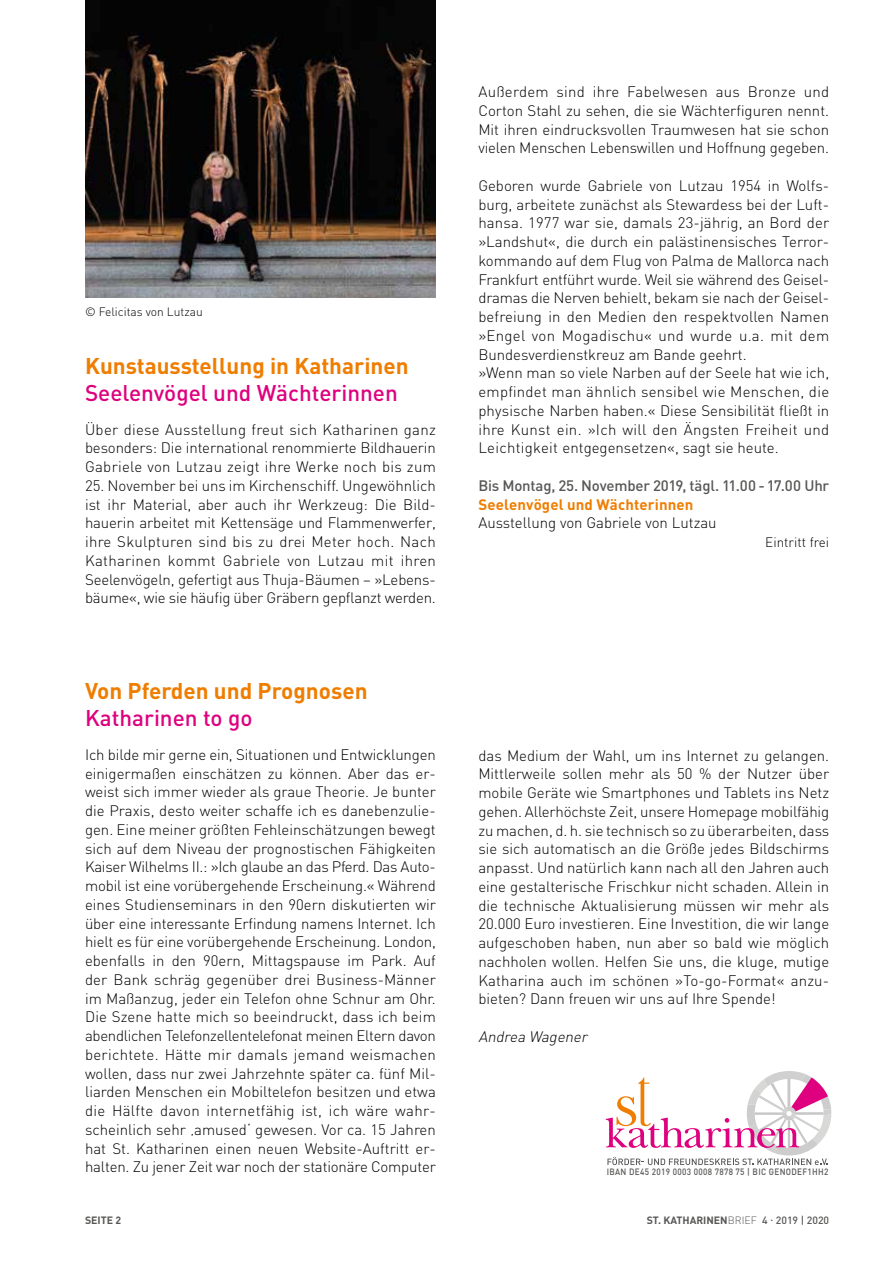
<style>
.page{position:relative;width:893px;height:1263px;background:#fff}
.page>*{position:absolute;margin:0;border:0;box-sizing:border-box;transform-origin:0 0}
.t1{font:700 22.5px "DIN";color:#ef7d00}
.t2{font:500 22.5px "DIN";color:#de007e}
.t3{font:300 15px/18.8px "DIN";color:#000;text-align:justify}
.t4{font:500 15px "DIN";letter-spacing:-.015em;color:#575756}
.t5{font:700 15px "DIN";letter-spacing:.005em;color:#ef7d00}
.t6{font:italic 300 15px "DIN";color:#000}
.t7{font:300 13.5px "DIN";color:#000}
.t8{font:300 12px "DIN";color:#000}
.t9{font:700 10.5px "DIN";color:#575756}
.t10{font:500 9.15px "DINOT";letter-spacing:.04em;color:#575756;scale:.9 1}
.s1{font-weight:300}
.s2{font-weight:500}
</style>
<div class="page">
<svg style="left:606px;top:1071px;width:225px;height:94px"></svg>
<img style="left:85px;top:0;width:351px;height:298px">
<p class="t8" style="left:85px;top:304px;width:119px">© Felicitas von Lutzau</p>
<h1 class="t1" style="left:85px;top:351px;width:325px">Kunstausstellung in Katharinen</h1>
<h1 class="t2" style="left:85px;top:378px;width:314px">Seelenvögel und Wächterinnen</h1>
<p class="t3" style="left:85px;top:420px;width:352px">Über diese Ausstellung freut sich Katharinen ganz besonders: Die international renommierte Bildhauerin Gabriele von Lutzau zeigt ihre Werke noch bis zum</p>
<p class="t3" style="left:85px;top:476px;width:352px">25. November bei uns im Kirchenschiff. Ungewöhnlich ist ihr Material, aber auch ihr Werkzeug: Die Bild&shy;hauerin arbeitet mit Kettensäge und Flammenwerfer, ihre Skulpturen sind bis zu drei Meter hoch. Nach Katharinen kommt Gabriele von Lutzau mit ihren Seelenvögeln, gefertigt aus Thuja-Bäumen – »Lebens&shy;bäume«, wie sie häufig über Gräbern gepflanzt werden.</p>
<p class="t3" style="left:478px;top:82px;width:352px">Außerdem sind ihre Fabelwesen aus Bronze und Corton Stahl zu sehen, die sie Wächterfiguren nennt.<br>Mit ihren eindrucksvollen Traumwesen hat sie schon vielen Menschen Lebenswillen und Hoffnung gegeben.</p>
<p class="t3" style="left:478px;top:176px;width:352px;text-align:left">Geboren wurde Gabriele von Lutzau 1954 in Wolfs&shy;burg, arbeitete zunächst als Stewardess bei der Luft&shy;hansa. 1977 war sie, damals 23-jährig, an Bord der »Landshut«, die durch ein palästinensisches Terror&shy;kommando auf dem Flug von Palma de Mallorca nach Frankfurt entführt wurde. Weil sie während des Geisel&shy;dramas die Nerven behielt, bekam sie nach der Geisel&shy;befreiung in den Medien den respektvollen Namen »Engel von Mogadischu« und wurde u.a. mit dem Bundesverdienstkreuz am Bande geehrt.<br>»Wenn man so viele Narben auf der Seele hat wie ich, empfindet man ähnlich sensibel wie Menschen, die physische Narben haben.« Diese Sensibilität fließt in ihre Kunst ein. »Ich will den Ängsten Freiheit und Leichtigkeit entgegensetzen«, sagt sie heute.</p>
<p class="t4" style="left:478px;top:476px;width:352px">Bis Montag, 25. November 2019, tägl. 11.00 - 17.00 Uhr</p>
<p class="t5" style="left:478px;top:494px;width:217px">Seelenvögel und Wächterinnen</p>
<p class="t3" style="left:478px;top:513px;width:240px">Ausstellung von Gabriele von Lutzau</p>
<p class="t7" style="left:765px;top:534px;width:65px">Eintritt frei</p>
<h1 class="t1" style="left:85px;top:676px;width:284px">Von Pferden und Prognosen</h1>
<h1 class="t2" style="left:85px;top:704px;width:169px">Katharinen to go</h1>
<p class="t3" style="left:85px;top:745px;width:352px">Ich bilde mir gerne ein, Situationen und Entwicklungen einigermaßen einschätzen zu können. Aber das er&shy;weist sich immer wieder als graue Theorie. Je bunter die Praxis, desto weiter schaffe ich es danebenzulie&shy;gen. Eine meiner größten Fehleinschätzungen bewegt sich auf dem Niveau der prognostischen Fähigkeiten Kaiser Wilhelms II.: »Ich glaube an das Pferd. Das Auto&shy;mobil ist eine vorübergehende Erscheinung.« Während eines Studienseminars in den 90ern diskutierten wir über eine interessante Erfindung namens Internet. Ich hielt es für eine vorübergehende Erscheinung. London, ebenfalls in den 90ern, Mittagspause im Park. Auf der Bank schräg gegenüber drei Business-Männer im Maßanzug, jeder ein Telefon ohne Schnur am Ohr.<br>Die Szene hatte mich so beeindruckt, dass ich beim abendlichen Telefonzellentelefonat meinen Eltern davon berichtete. Hätte mir damals jemand weismachen wollen, dass nur zwei Jahrzehnte später ca. fünf Mil&shy;liarden Menschen ein Mobiltelefon besitzen und etwa die Hälfte davon internetfähig ist, ich wäre wahr&shy;scheinlich sehr ‚amused‘ gewesen. Vor ca. 15 Jahren hat St. Katharinen einen neuen Website-Auftritt er&shy;halten. Zu jener Zeit war noch der stationäre Computer</p>
<p class="t3" style="left:478px;top:746px;width:352px">das Medium der Wahl, um ins Internet zu gelangen.<br>Mittlerweile sollen mehr als 50 % der Nutzer über mobile Geräte wie Smartphones und Tablets ins Netz gehen. Allerhöchste Zeit, unsere Homepage mobilfähig zu machen, d. h. sie technisch so zu überarbeiten, dass sie sich automatisch an die Größe jedes Bildschirms anpasst. Und natürlich kann nach all den Jahren auch eine gestalterische Frischkur nicht schaden. Allein in die technische Aktualisierung müssen wir mehr als 20.000 Euro investieren. Eine Investition, die wir lange aufgeschoben haben, nun aber so bald wie möglich nachholen wollen. Helfen Sie uns, die kluge, mutige Katharina auch im schönen »To-go-Format« anzu&shy;bieten? Dann freuen wir uns auf Ihre Spende!</p>
<p class="t6" style="left:478px;top:1027px;width:114px">Andrea Wagener</p>
<p class="t10" style="left:607px;top:1165px;width:248px">IBAN DE45 2019 0003 0008 7878 75 | BIC GENODEF1HH2</p>
<p class="t9" style="left:85px;top:1214px;width:38px">SEITE 2</p>
<p class="t9" style="left:647px;top:1214px;width:184px">ST. KATHARINEN<span class="s1">BRIEF</span> <span class="s2">4 </span><sup>.</sup> <span class="s2">2019 | 2020</span></p>
</div>
